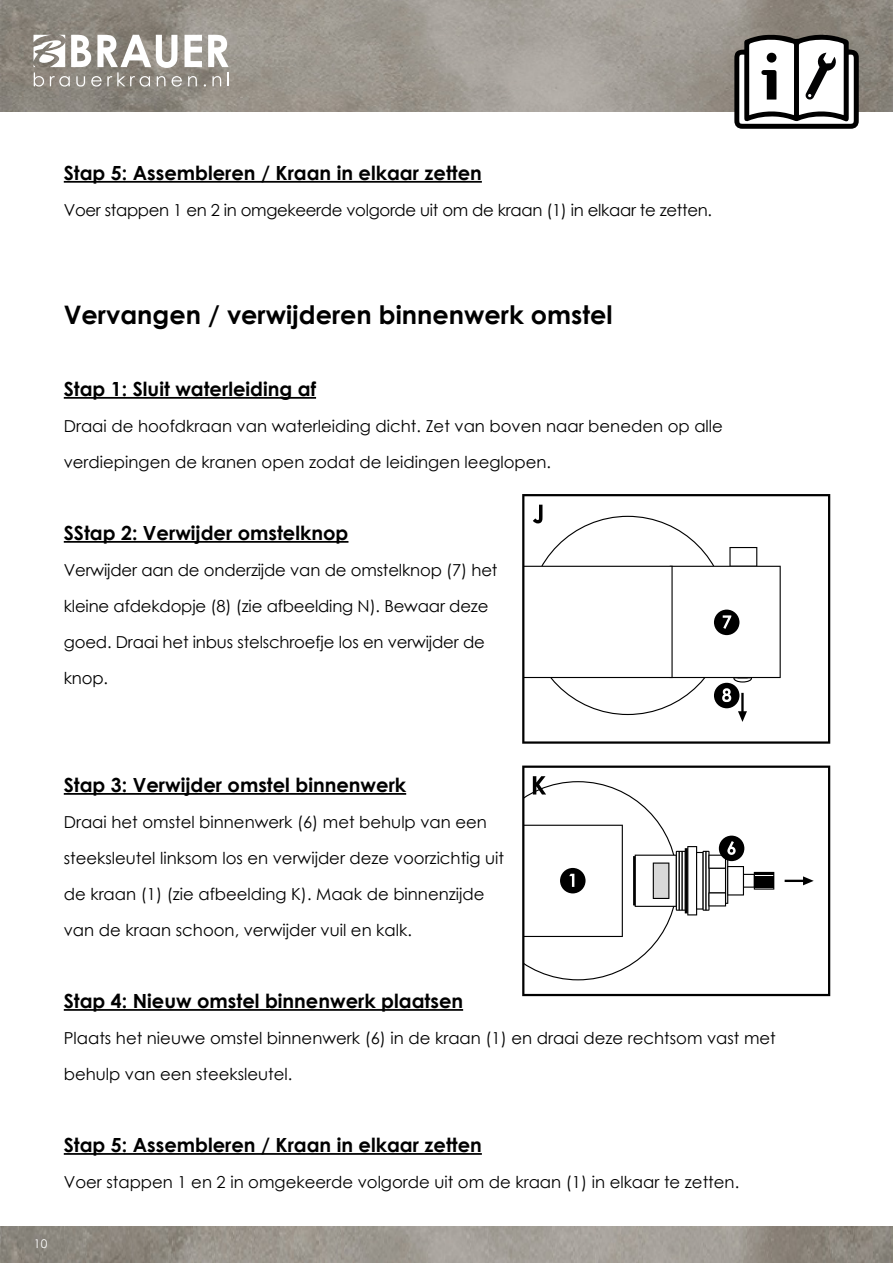
<style>
.page{position:relative;width:893px;height:1263px;background:#fff}
.page>*{position:absolute;margin:0;border:0;box-sizing:border-box;transform-origin:0 0}
.t1{font:700 25.5px "Century Gothic";color:#000}
.t2{font:700 19.5px "Century Gothic";color:#000}
.t3{font:16.5px/36px "Century Gothic";color:#000}
.t4{font:16.5px "Century Gothic";letter-spacing:-.02em;color:#000}
.t5{font:12px "Century Gothic Pro";color:#fff}
</style>
<div class="page">
<img style="left:0;top:0;width:893px;height:112px">
<img style="left:0;top:1226px;width:893px;height:37px">
<svg style="left:34px;top:35px;width:195px;height:52px"></svg>
<svg style="left:734px;top:33px;width:125px;height:96px"></svg>
<div style="left:767px;top:53px;width:9px;height:10px;background:#000;border-radius:50%"></div>
<hr style="left:64px;top:181px;width:418px;height:2px;background:#000">
<hr style="left:64px;top:397px;width:252px;height:2px;background:#000">
<hr style="left:64px;top:541px;width:284px;height:2px;background:#000">
<hr style="left:64px;top:793px;width:342px;height:2px;background:#000">
<hr style="left:64px;top:1009px;width:399px;height:2px;background:#000">
<hr style="left:64px;top:1153px;width:418px;height:2px;background:#000">
<svg style="left:522px;top:494px;width:308px;height:250px"></svg>
<svg style="left:522px;top:765px;width:308px;height:231px"></svg>
<svg style="left:523px;top:505px;width:258px;height:217px"></svg>
<div style="left:719px;top:836px;width:25px;height:25px;background:#000;border-radius:50%"></div>
<svg style="left:685px;top:841px;width:89px;height:74px"></svg>
<svg style="left:523px;top:776px;width:155px;height:204px"></svg>
<p class="t2" style="left:64px;top:158px;width:420px">Stap 5: Assembleren / Kraan in elkaar zetten</p>
<p class="t4" style="left:64px;top:199px;width:650px">Voer stappen 1 en 2 in omgekeerde volgorde uit om de kraan (1) in elkaar te zetten.</p>
<p class="t1" style="left:64px;top:295px;width:550px">Vervangen / verwijderen binnenwerk omstel</p>
<p class="t2" style="left:64px;top:374px;width:254px">Stap 1: Sluit waterleiding af</p>
<p class="t3" style="left:64px;top:408px;width:661px">Draai de hoofdkraan van waterleiding dicht. Zet van boven naar beneden op alle verdiepingen de kranen open zodat de leidingen leeglopen.</p>
<p class="t2" style="left:64px;top:518px;width:286px">SStap 2: Verwijder omstelknop</p>
<p class="t3" style="left:64px;top:552px;width:435px">Verwijder aan de onderzijde van de omstelknop (7) het kleine afdekdopje (8) (zie afbeelding N). Bewaar deze goed. Draai het inbus stelschroefje los en verwijder de knop.</p>
<p class="t2" style="left:64px;top:770px;width:344px">Stap 3: Verwijder omstel binnenwerk</p>
<p class="t3" style="left:64px;top:804px;width:442px">Draai het omstel binnenwerk (6) met behulp van een steeksleutel linksom los en verwijder deze voorzichtig uit de kraan (1) (zie afbeelding K). Maak de binnenzijde van de kraan schoon, verwijder vuil en kalk.</p>
<p class="t2" style="left:64px;top:986px;width:401px">Stap 4: Nieuw omstel binnenwerk plaatsen</p>
<p class="t3" style="left:64px;top:1020px;width:714px">Plaats het nieuwe omstel binnenwerk (6) in de kraan (1) en draai deze rechtsom vast met behulp van een steeksleutel.</p>
<p class="t2" style="left:64px;top:1130px;width:420px">Stap 5: Assembleren / Kraan in elkaar zetten</p>
<p class="t3" style="left:64px;top:1164px;width:677px">Voer stappen 1 en 2 in omgekeerde volgorde uit om de kraan (1) in elkaar te zetten.</p>
<p class="t5" style="left:34px;top:1237px;width:15px">10</p>
</div>
